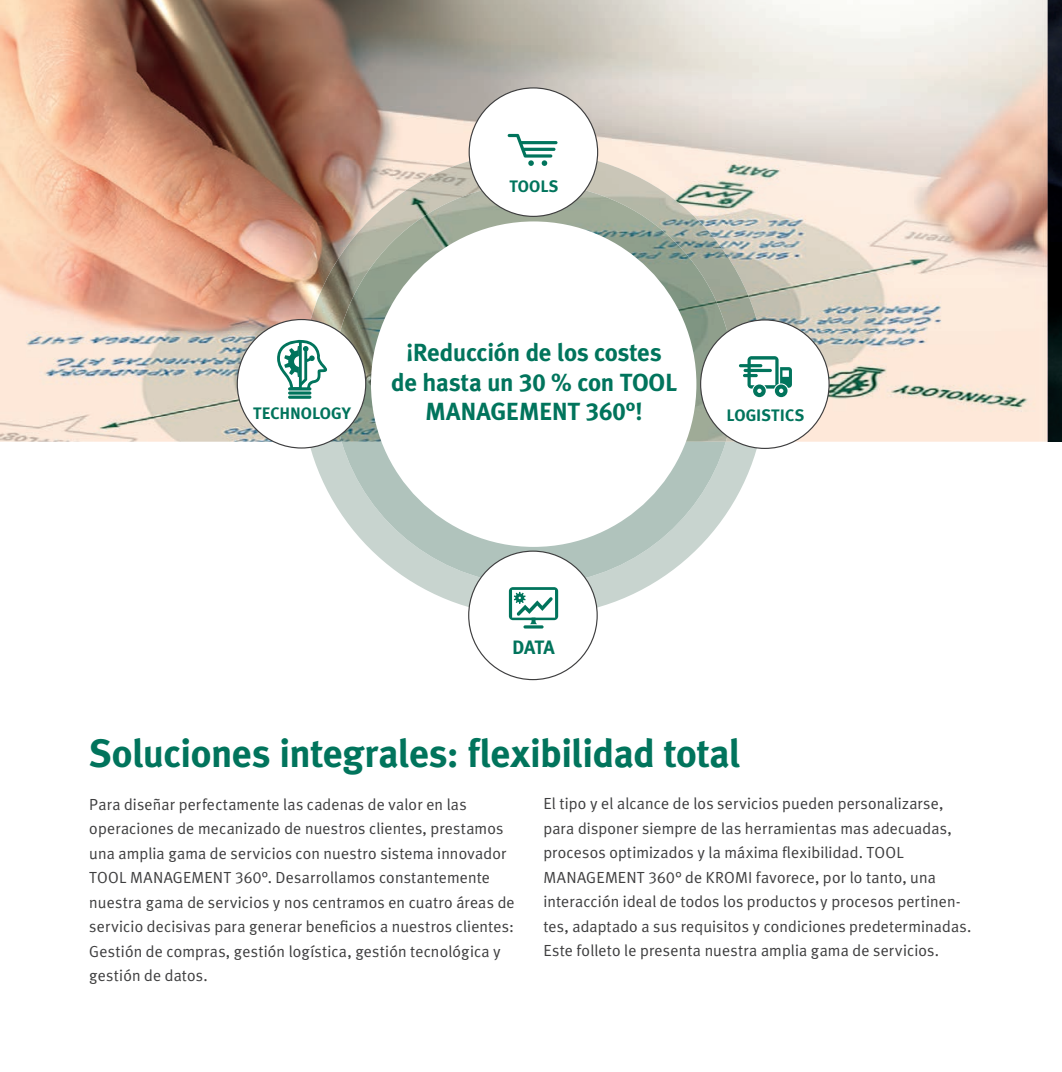
<style>
.page{position:relative;width:1062px;height:1072px;background:#fff}
.page>*{position:absolute;margin:0;border:0;box-sizing:border-box;transform-origin:0 0}
.t1{font:700 39.2px "Meta Plus";letter-spacing:-.01em;color:#01745c}
.t2{font:700 24.85px/29.1px "Meta Plus";letter-spacing:-.01em;color:#01745c;text-align:center}
.t3{font:19.43px "Meta Plus Bold Caps";color:#01745c}
.t4{font:16.62px "Meta Plus Bold Caps";color:#01745c}
.t5{font:16.1px/24.5px "Meta Plus Normal";letter-spacing:.01em;color:#3e3e3f}
.s1{font-family:"Meta Plus Bold Caps";font-weight:400}
.s2{font-family:"Meta Plus Normal Caps"}
</style>
<div class="page">
<img style="left:1048px;top:0;width:14px;height:242px">
<img style="left:1048px;top:242px;width:14px;height:199px">
<img style="left:678px;top:0;width:369px;height:331px">
<img style="left:0;top:0;width:678px;height:165px">
<img style="left:0;top:165px;width:301px;height:55px">
<img style="left:0;top:220px;width:301px;height:111px">
<img style="left:795px;top:331px;width:252px;height:110px">
<img style="left:0;top:331px;width:271px;height:110px">
<img style="left:1047px;top:0;width:1px;height:441px">
<svg style="left:309px;top:441px;width:448px;height:166px"></svg>
<img style="left:301px;top:152px;width:465px;height:289px">
<svg style="left:341px;top:441px;width:385px;height:143px"></svg>
<img style="left:333px;top:184px;width:401px;height:257px">
<div style="left:371px;top:221px;width:325px;height:326px;background:#fff;border-radius:50%"></div>
<div style="left:700px;top:320px;width:129px;height:128px;background:#fff;border-radius:50%"></div>
<svg style="left:747px;top:356px;width:45px;height:41px"></svg>
<hr style="left:739px;top:364px;width:23px;height:3px;background:#01745c;border-radius:2px">
<hr style="left:743px;top:369px;width:29px;height:3px;background:#01745c;border-radius:2px">
<hr style="left:743px;top:374px;width:14px;height:3px;background:#01745c;border-radius:2px">
<div style="left:469px;top:88px;width:128px;height:128px;background:#fff;border-radius:50%"></div>
<svg style="left:507px;top:134px;width:50px;height:32px"></svg>
<div style="left:237px;top:319px;width:129px;height:129px;background:#fff;border-radius:50%"></div>
<hr style="left:288px;top:391px;width:23px;height:3px;background:#01745c;border-radius:2px">
<svg style="left:288px;top:395px;width:23px;height:4px"></svg>
<svg style="left:277px;top:339px;width:50px;height:51px"></svg>
<div style="left:469px;top:551px;width:128px;height:128px;background:#fff;border-radius:50%"></div>
<hr style="left:523px;top:625px;width:20px;height:3px;background:#01745c;border-radius:2px">
<svg style="left:509px;top:587px;width:49px;height:37px"></svg>
<p class="t4" style="left:509px;top:176px;width:50px">TOOLS</p>
<p class="t4" style="left:253px;top:404px;width:99px">TECHNOLOGY</p>
<h2 class="t2" style="left:391px;top:338px;width:287px">¡Reducción de los costes de hasta un <span class="s1">30 %</span> con TOOL<br>MANAGEMENT <span class="s1">360°</span>!</h2>
<p class="t4" style="left:726px;top:405px;width:79px">LOGISTICS</p>
<p class="t3" style="left:512px;top:635px;width:44px">DATA</p>
<h1 class="t1" style="left:89px;top:731px;width:653px">Soluciones integrales: flexibilidad total</h1>
<p class="t5" style="left:89px;top:791px;width:427px">Para diseñar perfectamente las cadenas de valor en las operaciones de mecanizado de nuestros clientes, prestamos una amplia gama de servicios con nuestro sistema innovador TOOL MANAGEMENT <span class="s2">360°</span>. Desarrollamos constantemente nuestra gama de servicios y nos centramos en cuatro áreas de servicio decisivas para generar beneficios a nuestros clientes:<br>Gestión de compras, gestión logística, gestión tecnológica y gestión de datos.</p>
<p class="t5" style="left:543px;top:791px;width:429px">El tipo y el alcance de los servicios pueden personalizarse, para disponer siempre de las herramientas mas adecuadas, procesos optimizados y la máxima flexibilidad. TOOL MANAGEMENT <span class="s2">360°</span> de KROMI favorece, por lo tanto, una interacción ideal de todos los productos y procesos pertinen&shy;tes, adaptado a sus requisitos y condiciones predeterminadas.<br>Este folleto le presenta nuestra amplia gama de servicios.</p>
</div>
